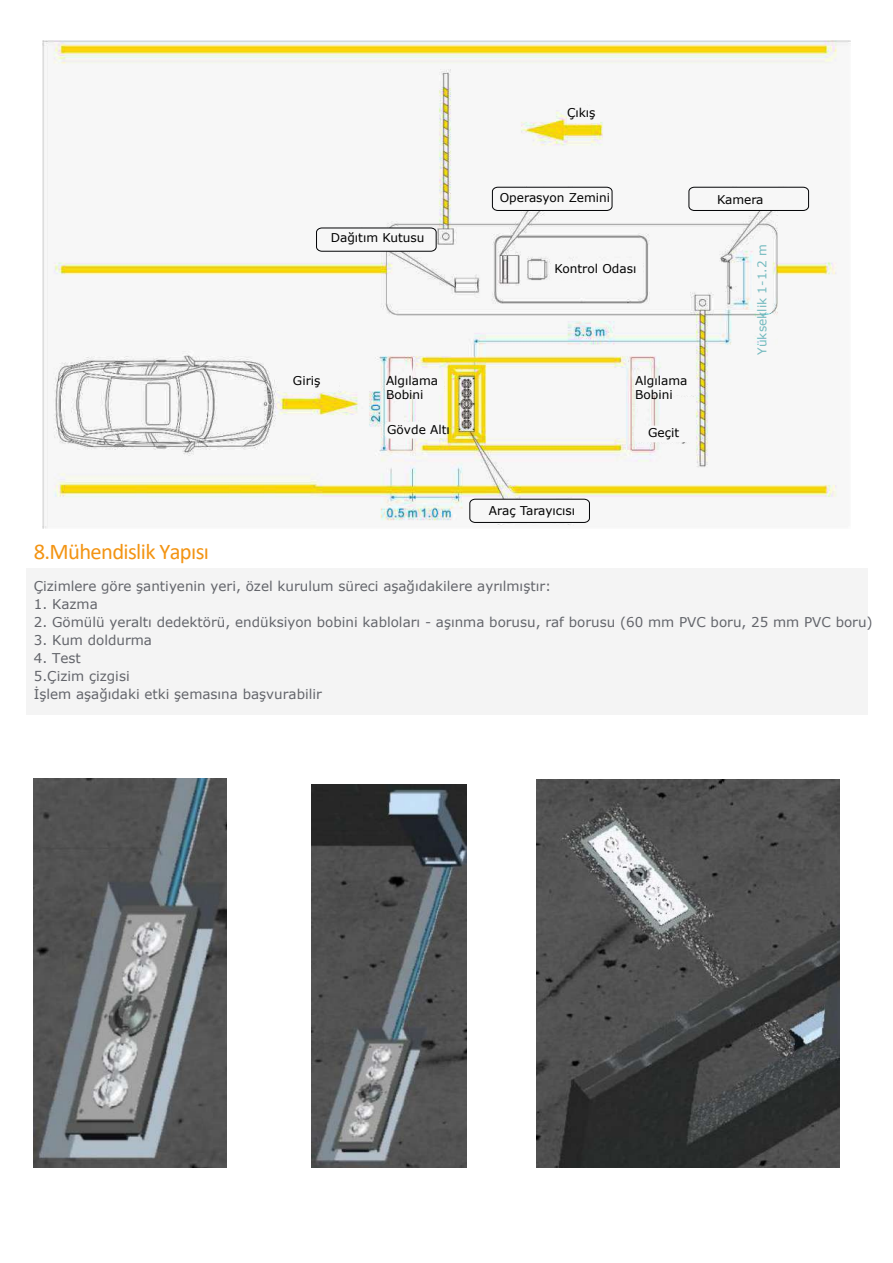
<style>
.page{position:relative;width:893px;height:1263px;background:#fff}
.page>*{position:absolute;margin:0;border:0;box-sizing:border-box;transform-origin:0 0}
.t1{font:22.5px "Calibri";letter-spacing:-.03em;color:#f39413}
.t2{font:13.5px/18px "Verdana";color:#63656b}
.t3{font:12.15px/14.5px "Verdana";color:#000}
.t4{font:12.15px "Verdana";color:#74babf}
</style>
<div class="page">
<div style="left:26px;top:568px;width:841px;height:147px;background:#f4f4f4"></div>
<img style="left:42px;top:41px;width:809px;height:487px">
<img style="left:34px;top:778px;width:192px;height:390px">
<img style="left:312px;top:784px;width:155px;height:383px">
<img style="left:536px;top:780px;width:303px;height:387px">
<div style="left:567px;top:106px;width:32px;height:16px;background:#f7f7f7"></div>
<svg style="left:316px;top:227px;width:121px;height:25px"></svg>
<svg style="left:469px;top:498px;width:121px;height:25px"></svg>
<svg style="left:492px;top:186px;width:121px;height:25px"></svg>
<svg style="left:688px;top:186px;width:121px;height:25px"></svg>
<div style="left:550px;top:261px;width:93px;height:19px;background:#f7f7f7;border-radius:4px"></div>
<div style="left:278px;top:377px;width:61px;height:15px;background:#f7f7f7;border-radius:4px"></div>
<div style="left:753px;top:238px;width:19px;height:75px;background:#f7f7f7;border-radius:4px"></div>
<svg style="left:746px;top:311px;width:43px;height:29px"></svg>
<div style="left:385px;top:378px;width:59px;height:17px;background:#f7f7f7;border-radius:4px"></div>
<div style="left:385px;top:422px;width:61px;height:16px;background:#f7f7f7;border-radius:4px"></div>
<div style="left:634px;top:426px;width:62px;height:16px;background:#f7f7f7;border-radius:4px"></div>
<div style="left:634px;top:378px;width:64px;height:17px;background:#f7f7f7;border-radius:4px"></div>
<h1 class="t1" style="left:34px;top:536px;width:177px">8.Mühendislik Yapısı</h1>
<p class="t3" style="left:331px;top:230px;width:95px">Dağıtım Kutusu</p>
<p class="t3" style="left:567px;top:106px;width:30px">Çıkış</p>
<p class="t3" style="left:500px;top:190px;width:112px">Operasyon Zemini</p>
<p class="t3" style="left:554px;top:262px;width:83px">Kontrol Odası</p>
<p class="t3" style="left:293px;top:373px;width:29px">Giriş</p>
<p class="t3" style="left:386px;top:373px;width:54px">Algılama<br>Bobini</p>
<p class="t3" style="left:635px;top:373px;width:54px">Algılama<br>Bobini</p>
<p class="t3" style="left:387px;top:422px;width:64px">Gövde Altı</p>
<p class="t3" style="left:648px;top:425px;width:32px">Geçit</p>
<p class="t3" style="left:489px;top:503px;width:88px">Araç Tarayıcısı</p>
<p class="t3" style="left:717px;top:192px;width:48px">Kamera</p>
<p class="t4" style="left:753px;top:355px;width:112px;rotate:-90deg">Yükseklik 1-1.2 m</p>
<p class="t2" style="left:34px;top:577px;width:519px">Çizimlere göre şantiyenin yeri, özel kurulum süreci aşağıdakilere ayrılmıştır:</p>
<p class="t2" style="left:34px;top:595px;width:66px">1. Kazma</p>
<p class="t2" style="left:34px;top:613px;width:840px">2. Gömülü yeraltı dedektörü, endüksiyon bobini kabloları - aşınma borusu, raf borusu (60 mm PVC boru, 25 mm PVC boru)</p>
<p class="t2" style="left:34px;top:631px;width:120px">3. Kum doldurma</p>
<p class="t2" style="left:34px;top:649px;width:290px">4. Test<br>5.Çizim çizgisi<br>İşlem aşağıdaki etki şemasına başvurabilir</p>
</div>
